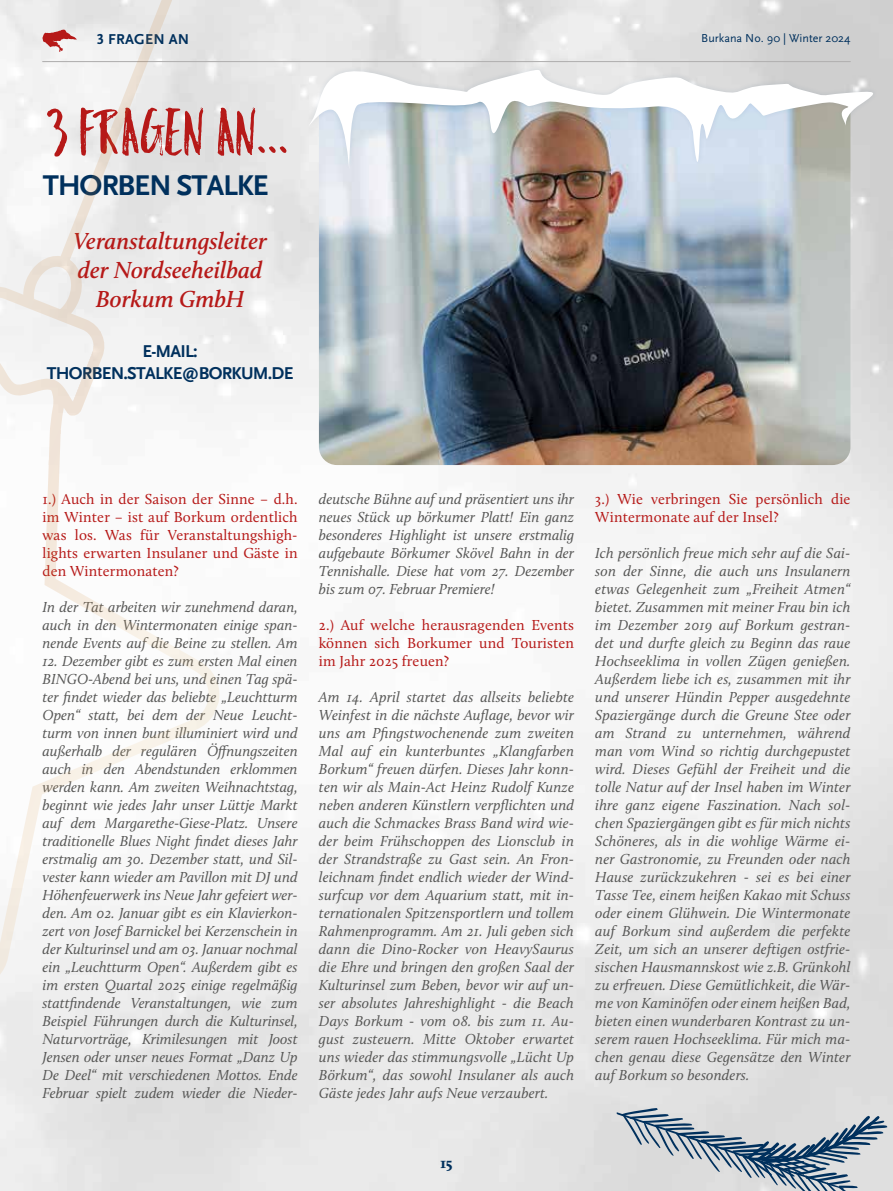
<style>
.page{position:relative;width:893px;height:1191px;background:#fff}
.page>*{position:absolute;margin:0;border:0;box-sizing:border-box;transform-origin:0 0}
.t1{font:60px "Hello Beautiful Marker";color:#b61918}
.t2{font:30px "Scala Sans Bold LF";letter-spacing:-.04em;color:#00305d}
.t3{font:italic 600 24px/28.8px "Calluna";color:#b61918;text-align:center}
.t4{font:18px/21.6px "Scala Sans Bold LF";letter-spacing:-.04em;color:#00305d;text-align:center}
.t5{font:italic 15px/18px "Calluna";color:#575756;text-align:justify}
.t6{font:15px/18px "Calluna";letter-spacing:.01em;color:#b61918;text-align:justify}
.t7{font:15px "Scala Sans Bold LF";letter-spacing:.015em;color:#00305d}
.t8{font:900 15px "Calluna";color:#00305d}
.t9{font:12px "Scala Sans";color:#00305d}
</style>
<div class="page">
<img style="left:319px;top:181px;width:531px;height:284px">
<svg style="left:300px;top:53px;width:582px;height:128px"></svg>
<hr style="left:43px;top:61px;width:807px;height:1px;background:#b3b2b2">
<svg style="left:616px;top:1108px;width:272px;height:83px;background:#afb9c2"></svg>
<svg style="left:0;top:0;width:220px;height:988px"></svg>
<p class="t7" style="left:97px;top:31px;width:94px">3 FRAGEN AN</p>
<h1 class="t1" style="left:50px;top:95px;width:242px">3 FRAGEN AN...</h1>
<h2 class="t2" style="left:43px;top:169px;width:228px">THORBEN STALKE</h2>
<h3 class="t3" style="left:74px;top:226px;width:195px">Veranstaltungsleiter der Nordseeheilbad<br>Borkum GmbH</h3>
<p class="t4" style="left:47px;top:341px;width:248px">E-MAIL:<br>THORBEN.STALKE@BORKUM.DE</p>
<p class="t9" style="left:701px;top:31px;width:151px">Burkana No. 90 | Winter 2024</p>
<p class="t6" style="left:43px;top:490px;width:257px">1.) Auch in der Saison der Sinne – d.h. im Winter – ist auf Borkum ordentlich was los. Was für Veranstaltungshigh&shy;lights erwarten Insulaner und Gäste in den Wintermonaten?</p>
<p class="t5" style="left:43px;top:598px;width:257px">In der Tat arbeiten wir zunehmend daran, auch in den Wintermonaten einige span&shy;nende Events auf die Beine zu stellen. Am</p>
<p class="t5" style="left:43px;top:652px;width:257px">12. Dezember gibt es zum ersten Mal einen BINGO-Abend bei uns, und einen Tag spä&shy;ter findet wieder das beliebte „Leuchtturm Open“ statt, bei dem der Neue Leucht&shy;turm von innen bunt illuminiert wird und außerhalb der regulären Öffnungszeiten auch in den Abendstunden erklommen werden kann. Am zweiten Weihnachtstag, beginnt wie jedes Jahr unser Lüttje Markt auf dem Margarethe-Giese-Platz. Unsere traditionelle Blues Night findet dieses Jahr erstmalig am 30. Dezember statt, und Sil&shy;vester kann wieder am Pavillon mit DJ und Höhenfeuerwerk ins Neue Jahr gefeiert wer&shy;den. Am 02. Januar gibt es ein Klavierkon&shy;zert von Josef Barnickel bei Kerzenschein in der Kulturinsel und am 03. Januar nochmal ein „Leuchtturm Open“. Außerdem gibt es im ersten Quartal 2025 einige regelmäßig stattfindende Veranstaltungen, wie zum Beispiel Führungen durch die Kulturinsel, Naturvorträge, Krimilesungen mit Joost Jensen oder unser neues Format „Danz Up De Deel“ mit verschiedenen Mottos. Ende Februar spielt zudem wieder die Nieder-</p>
<p class="t5" style="left:319px;top:490px;width:257px">deutsche Bühne auf und präsentiert uns ihr neues Stück up börkumer Platt! Ein ganz besonderes Highlight ist unsere erstmalig aufgebaute Börkumer Skövel Bahn in der Tennishalle. Diese hat vom 27. Dezember bis zum 07. Februar Premiere!</p>
<p class="t6" style="left:319px;top:616px;width:257px">2.) Auf welche herausragenden Events können sich Borkumer und Touristen im Jahr 2025 freuen?</p>
<p class="t5" style="left:319px;top:688px;width:257px">Am 14. April startet das allseits beliebte Weinfest in die nächste Auflage, bevor wir uns am Pfingstwochenende zum zweiten Mal auf ein kunterbuntes „Klangfarben Borkum“ freuen dürfen. Dieses Jahr konn&shy;ten wir als Main-Act Heinz Rudolf Kunze neben anderen Künstlern verpflichten und auch die Schmackes Brass Band wird wie&shy;der beim Frühschoppen des Lionsclub in der Strandstraße zu Gast sein. An Fron&shy;leichnam findet endlich wieder der Wind&shy;surfcup vor dem Aquarium statt, mit in&shy;ternationalen Spitzensportlern und tollem Rahmenprogramm. Am 21. Juli geben sich dann die Dino-Rocker von HeavySaurus die Ehre und bringen den großen Saal der Kulturinsel zum Beben, bevor wir auf un&shy;ser absolutes Jahreshighlight - die Beach Days Borkum - vom 08. bis zum 11. Au&shy;gust zusteuern. Mitte Oktober erwartet uns wieder das stimmungsvolle „Lücht Up Börkum“, das sowohl Insulaner als auch Gäste jedes Jahr aufs Neue verzaubert.</p>
<p class="t6" style="left:595px;top:490px;width:257px">3.) Wie verbringen Sie persönlich die<br>Wintermonate auf der Insel?</p>
<p class="t5" style="left:595px;top:544px;width:257px">Ich persönlich freue mich sehr auf die Sai&shy;son der Sinne, die auch uns Insulanern etwas Gelegenheit zum „Freiheit Atmen“ bietet. Zusammen mit meiner Frau bin ich im Dezember 2019 auf Borkum gestran&shy;det und durfte gleich zu Beginn das raue Hochseeklima in vollen Zügen genießen.<br>Außerdem liebe ich es, zusammen mit ihr und unserer Hündin Pepper ausgedehnte Spaziergänge durch die Greune Stee oder am Strand zu unternehmen, während man vom Wind so richtig durchgepustet wird. Dieses Gefühl der Freiheit und die tolle Natur auf der Insel haben im Winter ihre ganz eigene Faszination. Nach sol&shy;chen Spaziergängen gibt es für mich nichts Schöneres, als in die wohlige Wärme ei&shy;ner Gastronomie, zu Freunden oder nach Hause zurückzukehren - sei es bei einer Tasse Tee, einem heißen Kakao mit Schuss oder einem Glühwein. Die Wintermonate auf Borkum sind außerdem die perfekte Zeit, um sich an unserer deftigen ostfrie&shy;sischen Hausmannskost wie z.B. Grünkohl zu erfreuen. Diese Gemütlichkeit, die Wär&shy;me von Kaminöfen oder einem heißen Bad, bieten einen wunderbaren Kontrast zu un&shy;serem rauen Hochseeklima. Für mich ma&shy;chen genau diese Gegensätze den Winter auf Borkum so besonders.</p>
<p class="t8" style="left:440px;top:1154px;width:14px">15</p>
</div>
